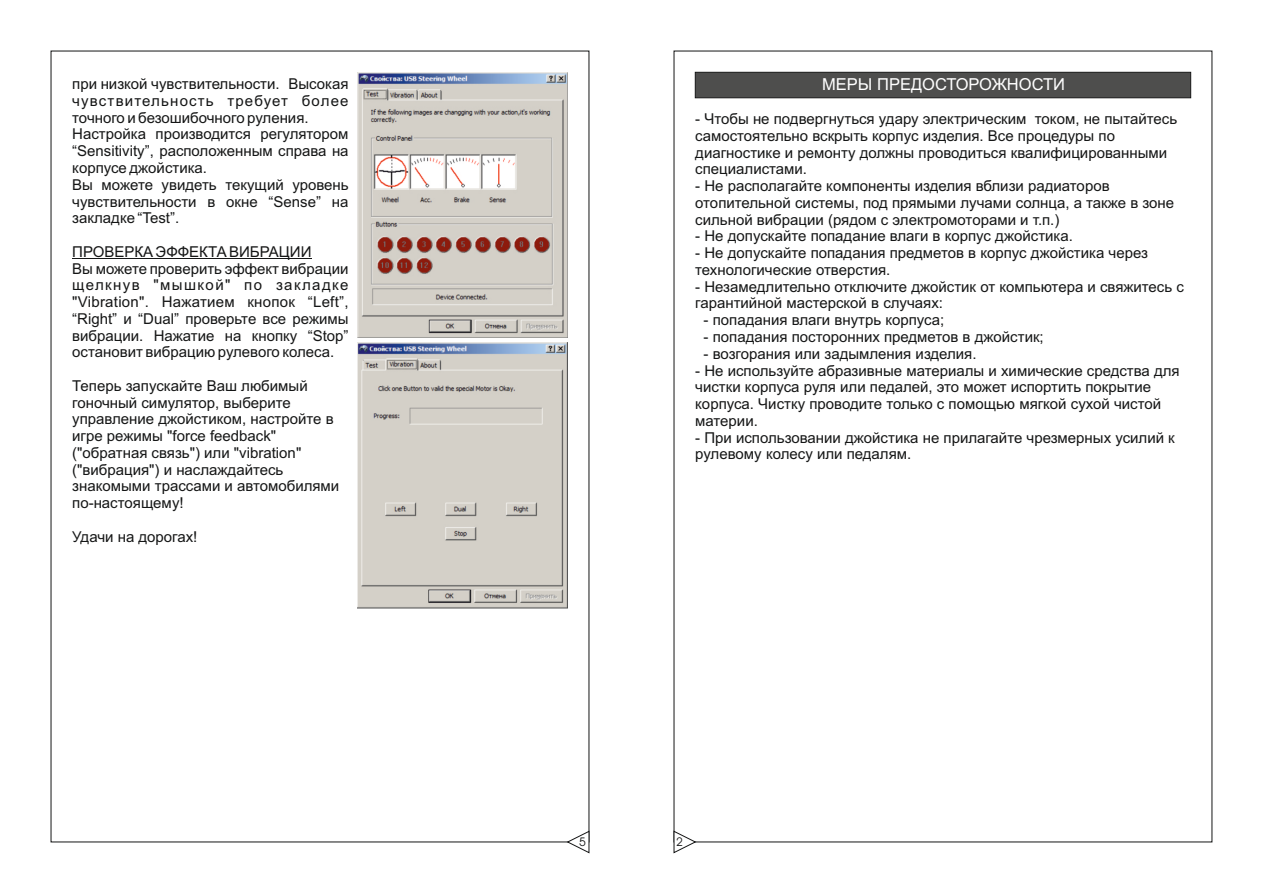
<style>
.page{position:relative;width:1263px;height:893px;background:#fff}
.page>*{position:absolute;margin:0;border:0;box-sizing:border-box;transform-origin:0 0}
.t1{font:16.5px "Arial";color:#fff}
.t2{font:15px/16.8px "Arial";color:#151616}
.t3{font:12px "Avant Garde IT Cby BT";color:#151616}
.s1{font-size:16.5px;color:#fff}
</style>
<div class="page">
<svg style="left:674px;top:831px;width:22px;height:22px"></svg>
<svg style="left:567px;top:831px;width:22px;height:22px"></svg>
<svg style="left:695px;top:72px;width:496px;height:26px;background:#4b4b4a"></svg>
<hr style="left:72px;top:258px;width:239px;height:1px;background:#151616">
<img style="left:357px;top:342px;width:211px;height:266px">
<img style="left:357px;top:72px;width:211px;height:265px">
<p class="t2" style="left:212px;top:77px;width:138px">ельности. Высок<span class="s1">Т</span>ая</p>
<p class="t1" style="left:822px;top:78px;width:244px">МЕРЫ ПРЕДОСТОРОЖНОСТИ</p>
<p class="t2" style="left:72px;top:94px;width:278px">чувствительность требует более точного и безошибочного руления.<br>Настройка производится регулятором “Sensitivity”, расположенным справа на корпусе джойстика.<br>Вы можете увидеть текущий уровень чувствительности в окне “Sense” на закладке “Test”.</p>
<p class="t2" style="left:72px;top:245px;width:278px">ПРОВЕРКА ЭФФЕКТА ВИБРАЦИИ<br>Вы можете проверить эффект вибрации щелкнув "мышкой" по закладке "Vibration". Нажатием кнопок “Left”, “Right” и “Dual” проверьте все режимы вибрации. Нажатие на кнопку “Stop” остановит вибрацию рулевого колеса.</p>
<p class="t2" style="left:72px;top:379px;width:269px">Теперь запускайте Ваш любимый гоночный симулятор, выберите управление джойстиком, настройте в игре режимы "force feedback" ("обратная связь") или "vibration" ("вибрация") и наслаждайтесь знакомыми трассами и автомобилями по-настоящему!</p>
<p class="t2" style="left:72px;top:529px;width:127px">Удачи на дорогах!</p>
<p class="t2" style="left:72px;top:77px;width:253px">при низкой чувствит<span class="s1">МЕРЫ ПРЕДОС</span></p>
<p class="t2" style="left:695px;top:112px;width:483px">- Чтобы не подвергнуться удару электрическим током, не пытайтесь самостоятельно вскрыть корпус изделия. Все процедуры по диагностике и ремонту должны проводиться квалифицированными специалистами.</p>
<p class="t2" style="left:695px;top:179px;width:480px">- Не располагайте компоненты изделия вблизи радиаторов отопительной системы, под прямыми лучами солнца, а также в зоне сильной вибрации (рядом с электромоторами и т.п.)</p>
<p class="t2" style="left:695px;top:229px;width:379px">- Не допускайте попадание влаги в корпус джойстика.</p>
<p class="t2" style="left:695px;top:246px;width:454px">- Не допускайте попадания предметов в корпус джойстика через технологические отверстия.</p>
<p class="t2" style="left:695px;top:279px;width:490px">- Незамедлительно отключите джойстик от компьютера и свяжитесь с гарантийной мастерской в случаях:</p>
<p class="t2" style="left:704px;top:313px;width:242px">- попадания влаги внутрь корпуса;</p>
<p class="t2" style="left:704px;top:330px;width:342px">- попадания посторонних предметов в джойстик;</p>
<p class="t2" style="left:704px;top:346px;width:274px">- возгорания или задымления изделия.</p>
<p class="t2" style="left:695px;top:363px;width:486px">- Не используйте абразивные материалы и химические средства для чистки корпуса руля или педалей, это может испортить покрытие корпуса. Чистку проводите только с помощью мягкой сухой чистой материи.</p>
<p class="t2" style="left:695px;top:430px;width:481px">- При использовании джойстика не прилагайте чрезмерных усилий к рулевому колесу или педалям.</p>
<p class="t3" style="left:579px;top:837px;width:8px">5</p>
<p class="t3" style="left:676px;top:837px;width:8px">2</p>
</div>
